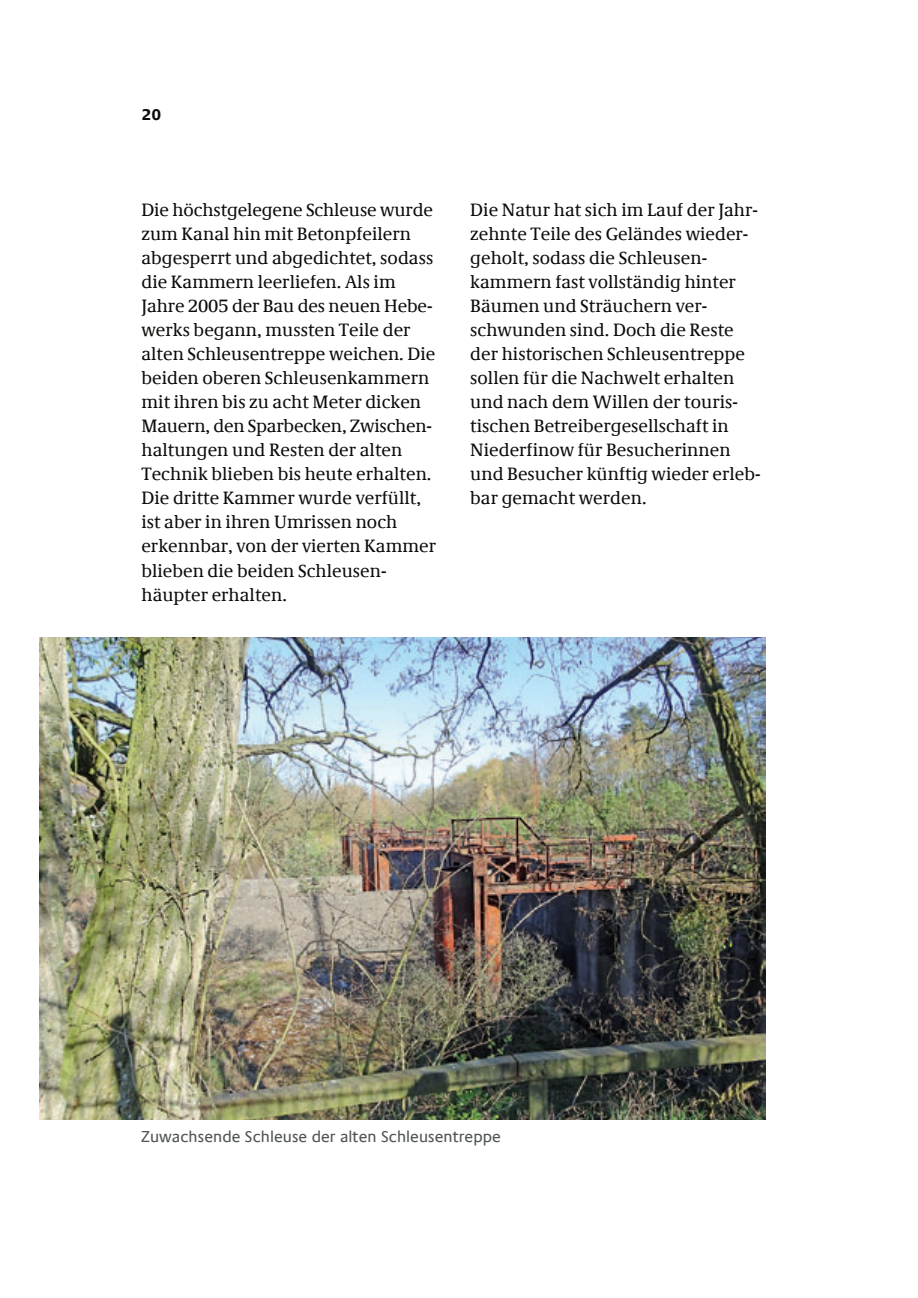
<style>
.page{position:relative;width:918px;height:1298px;background:#fff}
.page>*{position:absolute;margin:0;border:0;box-sizing:border-box;transform-origin:0 0}
.t1{font:18px/24px "Demos Com";letter-spacing:.005em;color:#0d0c0a}
.t2{font:16px "Praxis Com";letter-spacing:.005em;color:#535658}
.t3{font:700 16px "Praxis Com";color:#0d0c0a}
</style>
<div class="page">
<img style="left:39px;top:638px;width:726px;height:482px">
<p class="t3" style="left:141px;top:105px;width:22px">20</p>
<p class="t1" style="left:141px;top:200px;width:296px">Die höchstgelegene Schleuse wurde zum Kanal hin mit Betonpfeilern abgesperrt und abgedichtet, sodass die Kammern leerliefen. Als im<br>Jahre 2005 der Bau des neuen Hebe&shy;werks begann, mussten Teile der alten Schleusentreppe weichen. Die beiden oberen Schleusenkammern mit ihren bis zu acht Meter dicken<br>Mauern, den Sparbecken, Zwischen&shy;haltungen und Resten der alten<br>Technik blieben bis heute erhalten.<br>Die dritte Kammer wurde verfüllt, ist aber in ihren Umrissen noch erkennbar, von der vierten Kammer blieben die beiden Schleusen&shy;häupter erhalten.</p>
<p class="t1" style="left:470px;top:200px;width:292px">Die Natur hat sich im Lauf der Jahr&shy;zehnte Teile des Geländes wieder&shy;geholt, sodass die Schleusen&shy;kammern fast vollständig hinter<br>Bäumen und Sträuchern ver&shy;schwunden sind. Doch die Reste der historischen Schleusentreppe sollen für die Nachwelt erhalten und nach dem Willen der touris&shy;tischen Betreibergesellschaft in<br>Niederfinow für Besucherinnen und Besucher künftig wieder erleb&shy;bar gemacht werden.</p>
<p class="t2" style="left:141px;top:1127px;width:361px">Zuwachsende Schleuse der alten Schleusentreppe</p>
</div>
